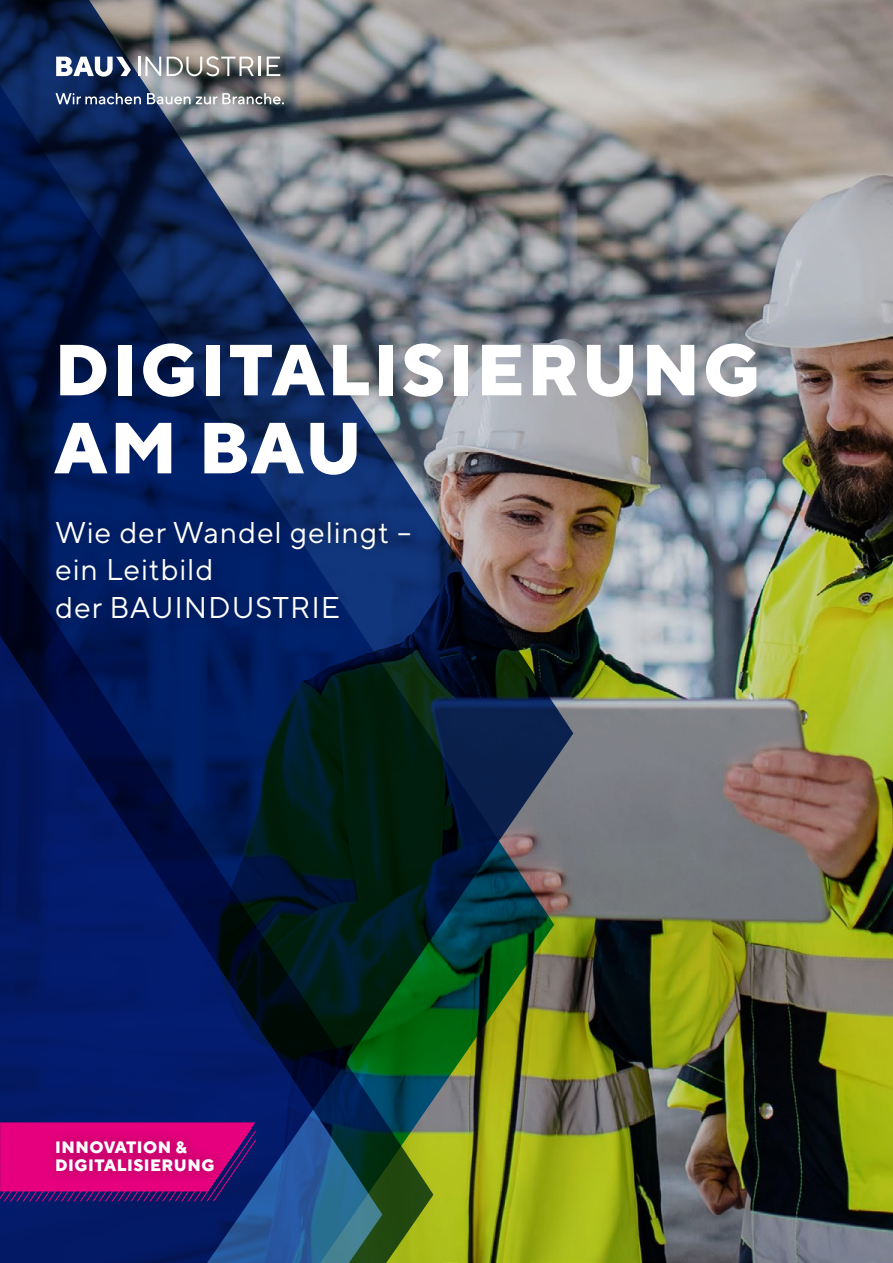
<style>
.page{position:relative;width:893px;height:1263px;background:#fff}
.page>*{position:absolute;margin:0;border:0;box-sizing:border-box;transform-origin:0 0}
.t1{font:800 72.15px/78px "TT Norms Pro";letter-spacing:.04em;color:#fff}
.t2{font:30px/37.5px "TT Norms Pro";letter-spacing:.03em;color:#fff}
.t3{font:800 16.5px/18px "TT Norms Pro";letter-spacing:.03em;color:#fff}
</style>
<div class="page">
<img style="left:573px;top:0;width:320px;height:1262px">
<img style="left:0;top:0;width:573px;height:1263px">
<div style="left:44px;top:509px;width:380px;height:123px;background:#000;opacity:.3"></div>
<svg style="left:0;top:1122px;width:255px;height:79px;background:#950974"></svg>
<div style="left:44px;top:1128px;width:184px;height:57px;background:#000;opacity:.3"></div>
<svg style="left:138px;top:57px;width:23px;height:19px"></svg>
<svg style="left:167px;top:56px;width:94px;height:20px"></svg>
<svg style="left:267px;top:57px;width:13px;height:19px"></svg>
<svg style="left:56px;top:57px;width:75px;height:20px"></svg>
<svg style="left:56px;top:93px;width:85px;height:11px"></svg>
<svg style="left:147px;top:93px;width:137px;height:11px"></svg>
<h1 class="t1" style="left:54px;top:329px;width:707px">DIGITALISIERUNG<br>AM BAU</h1>
<p class="t2" style="left:55px;top:512px;width:358px">Wie der Wandel gelingt – ein Leitbild<br>der BAUINDUSTRIE</p>
<p class="t3" style="left:55px;top:1137px;width:161px">INNOVATION &amp;<br>DIGITALISIERUNG</p>
</div>
